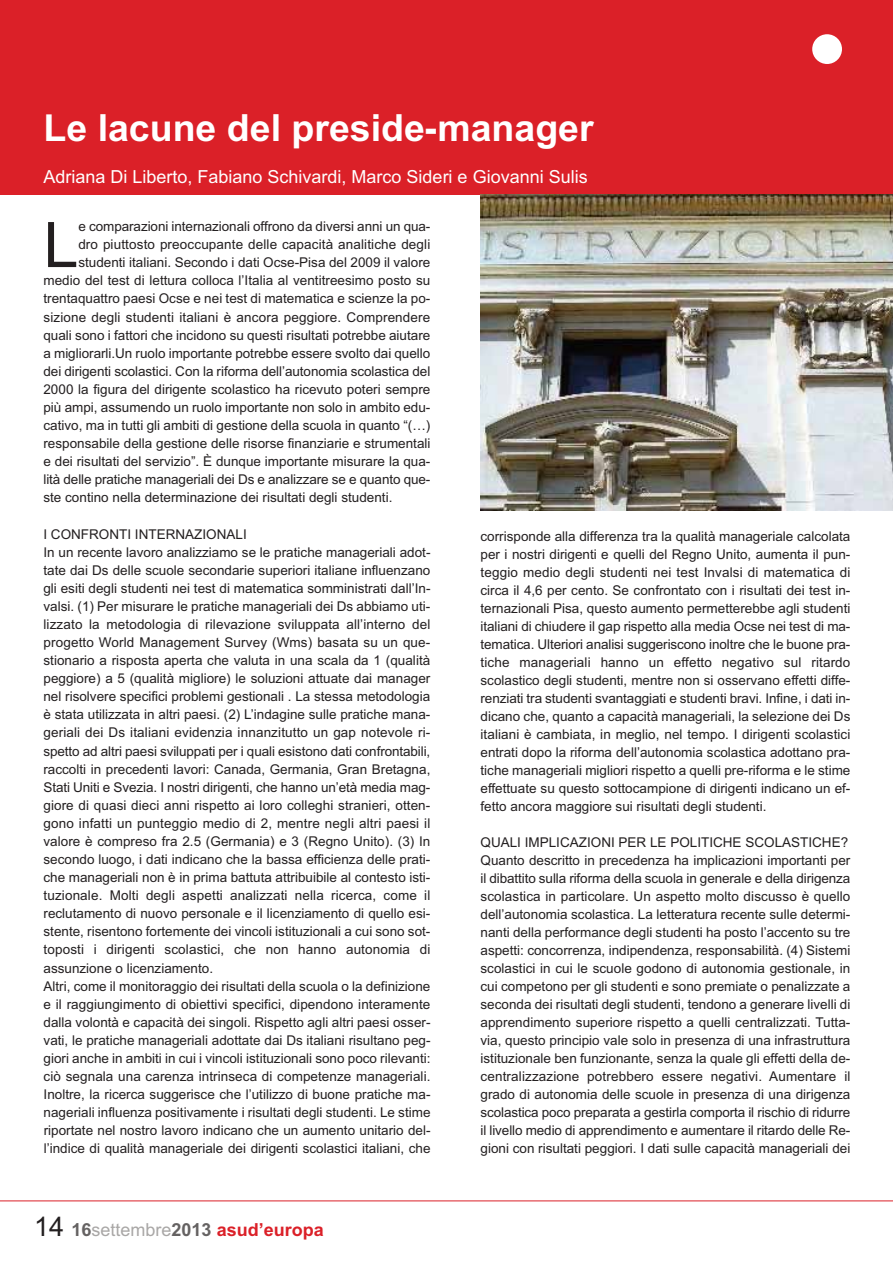
<style>
.page{position:relative;width:893px;height:1263px;background:#fff}
.page>*{position:absolute;margin:0;border:0;box-sizing:border-box;transform-origin:0 0}
.t1{font:62.85px "Arial";color:#231f20}
.t2{font:700 37.5px "Arial";color:#fff}
.t3{font:18px "Arial";color:#fff}
.t4{font:700 18px "Arial";color:#db2028}
.t5{font:13.5px/18.1px "Arial";color:#231f20}
.s1{font-weight:400;font-size:27px;color:#231f20}
.s2{color:#656262}
.s3{font-weight:400;color:#a9a7a6}
</style>
<div class="page">
<div style="left:0;top:0;width:892px;height:194px;background:#db2028"></div>
<div style="left:812px;top:34px;width:30px;height:30px;background:#fff;border-radius:50%"></div>
<hr style="left:0;top:1201px;width:892px;height:1px;background:#db2028">
<img style="left:480px;top:194px;width:412px;height:316px">
<h2 class="t2" style="left:43px;top:114px;width:551px">Le lacune del preside-manager</h2>
<h3 class="t3" style="left:43px;top:171px;width:545px">Adriana Di Liberto, Fabiano Schivardi, Marco Sideri e Giovanni Sulis</h3>
<h1 class="t1" style="left:43px;top:222px;width:36px">L</h1>
<p class="t5" style="left:78px;top:219px;width:353px">e comparazioni internazionali offrono da diversi anni un qua-</p>
<p class="t5" style="left:78px;top:237px;width:353px">dro piuttosto preoccupante delle capacità analitiche degli</p>
<p class="t5" style="left:78px;top:255px;width:353px">studenti italiani. Secondo i dati Ocse-Pisa del 2009 il valore</p>
<p class="t5" style="left:43px;top:273px;width:388px">medio del test di lettura colloca l’Italia al ventitreesimo posto su</p>
<p class="t5" style="left:43px;top:291px;width:388px">trentaquattro paesi Ocse e nei test di matematica e scienze la po-</p>
<p class="t5" style="left:43px;top:309px;width:388px">sizione degli studenti italiani è ancora peggiore. Comprendere</p>
<p class="t5" style="left:43px;top:327px;width:388px">quali sono i fattori che incidono su questi risultati potrebbe aiutare</p>
<p class="t5" style="left:43px;top:345px;width:388px">a migliorarli.Un ruolo importante potrebbe essere svolto dai quello</p>
<p class="t5" style="left:43px;top:363px;width:388px">dei dirigenti scolastici. Con la riforma dell’autonomia scolastica del</p>
<p class="t5" style="left:43px;top:381px;width:388px">2000 la figura del dirigente scolastico ha ricevuto poteri sempre</p>
<p class="t5" style="left:43px;top:399px;width:388px">più ampi, assumendo un ruolo importante non solo in ambito edu-</p>
<p class="t5" style="left:43px;top:418px;width:388px">cativo, ma in tutti gli ambiti di gestione della scuola in quanto “(…)</p>
<p class="t5" style="left:43px;top:436px;width:388px">responsabile della gestione delle risorse finanziarie e strumentali</p>
<p class="t5" style="left:43px;top:454px;width:388px">e dei risultati del servizio”. È dunque importante misurare la qua-</p>
<p class="t5" style="left:43px;top:472px;width:388px">lità delle pratiche manageriali dei Ds e analizzare se e quanto que-</p>
<p class="t5" style="left:43px;top:490px;width:350px">ste contino nella determinazione dei risultati degli studenti.</p>
<p class="t5" style="left:43px;top:526px;width:388px">I CONFRONTI INTERNAZIONALI<br>In un recente lavoro analizziamo se le pratiche manageriali adot&shy;tate dai Ds delle scuole secondarie superiori italiane influenzano gli esiti degli studenti nei test di matematica somministrati dall’In&shy;valsi. (1) Per misurare le pratiche manageriali dei Ds abbiamo uti&shy;lizzato la metodologia di rilevazione sviluppata all’interno del progetto World Management Survey (Wms) basata su un que&shy;stionario a risposta aperta che valuta in una scala da 1 (qualità peggiore) a 5 (qualità migliore) le soluzioni attuate dai manager nel risolvere specifici problemi gestionali . La stessa metodologia è stata utilizzata in altri paesi. (2) L’indagine sulle pratiche mana&shy;geriali dei Ds italiani evidenzia innanzitutto un gap notevole ri&shy;spetto ad altri paesi sviluppati per i quali esistono dati confrontabili, raccolti in precedenti lavori: Canada, Germania, Gran Bretagna, Stati Uniti e Svezia. I nostri dirigenti, che hanno un’età media mag&shy;giore di quasi dieci anni rispetto ai loro colleghi stranieri, otten&shy;gono infatti un punteggio medio di 2, mentre negli altri paesi il valore è compreso fra 2.5 (Germania) e 3 (Regno Unito). (3) In secondo luogo, i dati indicano che la bassa efficienza delle prati&shy;che manageriali non è in prima battuta attribuibile al contesto isti&shy;tuzionale. Molti degli aspetti analizzati nella ricerca, come il reclutamento di nuovo personale e il licenziamento di quello esi&shy;stente, risentono fortemente dei vincoli istituzionali a cui sono sot&shy;toposti i dirigenti scolastici, che non hanno autonomia di assunzione o licenziamento.<br>Altri, come il monitoraggio dei risultati della scuola o la definizione e il raggiungimento di obiettivi specifici, dipendono interamente dalla volontà e capacità dei singoli. Rispetto agli altri paesi osser&shy;vati, le pratiche manageriali adottate dai Ds italiani risultano peg&shy;giori anche in ambiti in cui i vincoli istituzionali sono poco rilevanti: ciò segnala una carenza intrinseca di competenze manageriali.<br>Inoltre, la ricerca suggerisce che l’utilizzo di buone pratiche ma&shy;nageriali influenza positivamente i risultati degli studenti. Le stime riportate nel nostro lavoro indicano che un aumento unitario del&shy;l’indice di qualità manageriale dei dirigenti scolastici italiani, che</p>
<p class="t5" style="left:480px;top:529px;width:371px;text-align:justify">corrisponde alla differenza tra la qualità manageriale calcolata per i nostri dirigenti e quelli del Regno Unito, aumenta il pun&shy;teggio medio degli studenti nei test Invalsi di matematica di circa il 4,6 per cento. Se confrontato con i risultati dei test in&shy;ternazionali Pisa, questo aumento permetterebbe agli studenti italiani di chiudere il gap rispetto alla media Ocse nei test di ma&shy;tematica. Ulteriori analisi suggeriscono inoltre che le buone pra&shy;tiche manageriali hanno un effetto negativo sul ritardo scolastico degli studenti, mentre non si osservano effetti diffe&shy;renziati tra studenti svantaggiati e studenti bravi. Infine, i dati in&shy;dicano che, quanto a capacità manageriali, la selezione dei Ds italiani è cambiata, in meglio, nel tempo. I dirigenti scolastici entrati dopo la riforma dell’autonomia scolastica adottano pra&shy;tiche manageriali migliori rispetto a quelli pre-riforma e le stime effettuate su questo sottocampione di dirigenti indicano un ef&shy;fetto ancora maggiore sui risultati degli studenti.</p>
<p class="t5" style="left:480px;top:835px;width:371px">QUALI IMPLICAZIONI PER LE POLITICHE SCOLASTICHE?<br>Quanto descritto in precedenza ha implicazioni importanti per il dibattito sulla riforma della scuola in generale e della dirigenza scolastica in particolare. Un aspetto molto discusso è quello dell’autonomia scolastica. La letteratura recente sulle determi&shy;nanti della performance degli studenti ha posto l’accento su tre aspetti: concorrenza, indipendenza, responsabilità. (4) Sistemi scolastici in cui le scuole godono di autonomia gestionale, in cui competono per gli studenti e sono premiate o penalizzate a seconda dei risultati degli studenti, tendono a generare livelli di apprendimento superiore rispetto a quelli centralizzati. Tutta&shy;via, questo principio vale solo in presenza di una infrastruttura istituzionale ben funzionante, senza la quale gli effetti della de&shy;centralizzazione potrebbero essere negativi. Aumentare il grado di autonomia delle scuole in presenza di una dirigenza scolastica poco preparata a gestirla comporta il rischio di ridurre il livello medio di apprendimento e aumentare il ritardo delle Re&shy;gioni con risultati peggiori. I dati sulle capacità manageriali dei</p>
<h3 class="t4" style="left:34px;top:1223px;width:291px"><span class="s1">14</span> <span class="s2">16</span><span class="s3">settembre</span><span class="s2">2013</span> asud’europa</h3>
</div>
